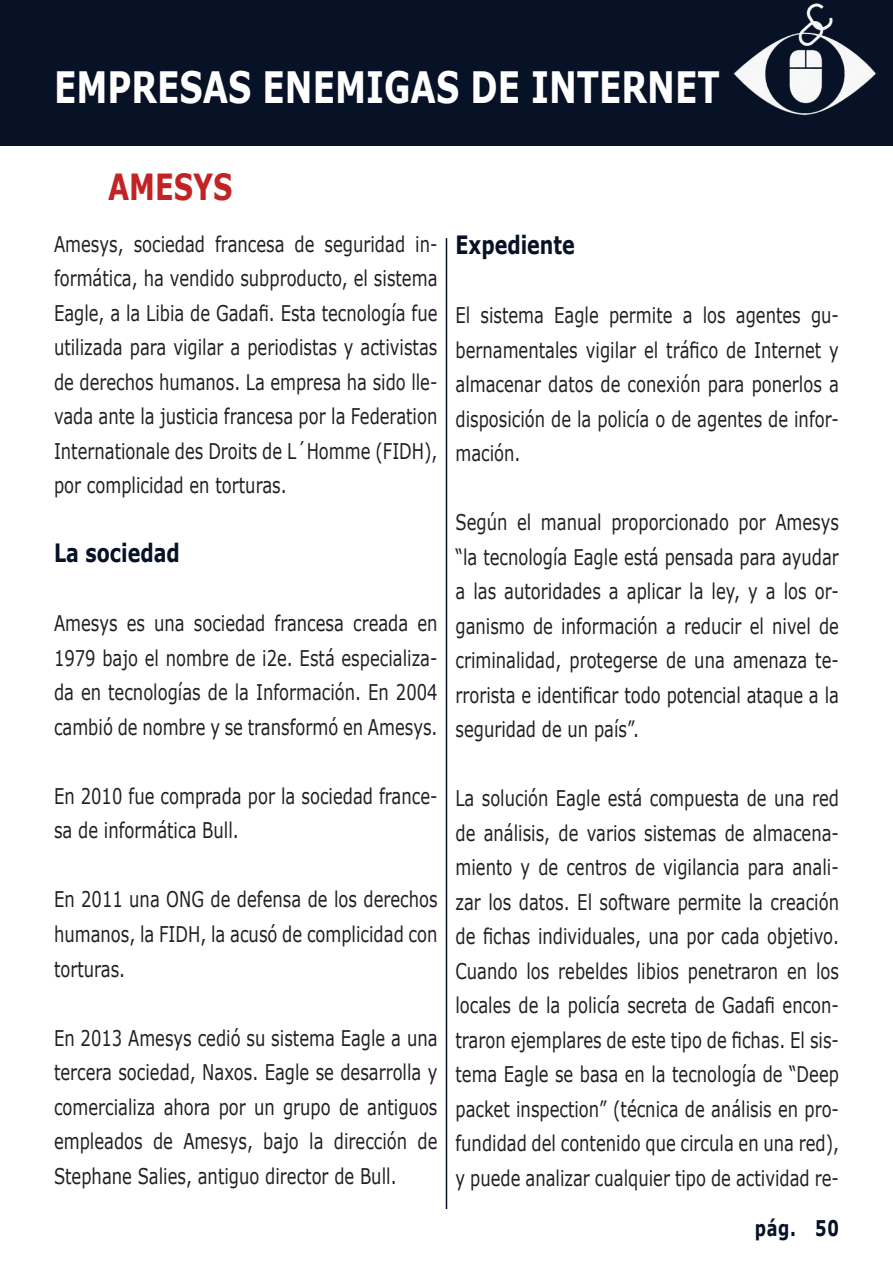
<style>
.page{position:relative;width:893px;height:1263px;background:#fff}
.page>*{position:absolute;margin:0;border:0;box-sizing:border-box;transform-origin:0 0}
.t1{font:700 43.2px "Verdana";color:#fff;scale:.76 1}
.t2{font:700 36px "Verdana";color:#c32325;scale:.76 1}
.titular_azul{font:700 25.2px "Verdana";color:#071226;scale:.76 1}
.Estilo_de_párrafo_1{font:21.6px/34.5px "Verdana";color:#231f20;text-align:justify;scale:.76 1}
.página{font:700 21.6px "Verdana";color:#071226;scale:.75 1}
</style>
<div class="page">
<hr style="left:446px;top:238px;width:1px;height:971px;background:#071226">
<div style="left:0;top:0;width:893px;height:145px;background:#071226"></div>
<img style="left:510px;top:3px;width:383px;height:143px">
<p class="t1" style="left:54px;top:59px;width:877px">EMPRESAS ENEMIGAS DE INTERNET</p>
<p class="t2" style="left:108px;top:163px;width:165px">AMESYS</p>
<p class="Estilo_de_párrafo_1" style="left:54px;top:227px;width:506px">Amesys, sociedad francesa de seguridad in&shy;formática, ha vendido subproducto, el sistema Eagle, a la Libia de Gadafi. Esta tecnología fue utilizada para vigilar a periodistas y activistas de derechos humanos. La empresa ha sido lle&shy;vada ante la justicia francesa por la Federation Internationale des Droits de L´Homme (FIDH), por complicidad en torturas.</p>
<p class="titular_azul" style="left:54px;top:537px;width:167px">La sociedad</p>
<p class="Estilo_de_párrafo_1" style="left:54px;top:607px;width:506px">Amesys es una sociedad francesa creada en 1979 bajo el nombre de i2e. Está especializa&shy;da en tecnologías de la Información. En 2004 cambió de nombre y se transformó en Amesys.</p>
<p class="Estilo_de_párrafo_1" style="left:54px;top:779px;width:506px">En 2010 fue comprada por la sociedad france&shy;sa de informática Bull.</p>
<p class="Estilo_de_párrafo_1" style="left:54px;top:883px;width:506px">En 2011 una ONG de defensa de los derechos humanos, la FIDH, la acusó de complicidad con torturas.</p>
<p class="Estilo_de_párrafo_1" style="left:54px;top:1021px;width:506px">En 2013 Amesys cedió su sistema Eagle a una tercera sociedad, Naxos. Eagle se desarrolla y comercializa ahora por un grupo de antiguos empleados de Amesys, bajo la dirección de Stephane Salies, antiguo director de Bull.</p>
<p class="titular_azul" style="left:455px;top:229px;width:159px">Expediente</p>
<p class="Estilo_de_párrafo_1" style="left:455px;top:298px;width:506px">El sistema Eagle permite a los agentes gu&shy;bernamentales vigilar el tráfico de Internet y almacenar datos de conexión para ponerlos a disposición de la policía o de agentes de infor&shy;mación.</p>
<p class="Estilo_de_párrafo_1" style="left:455px;top:505px;width:506px">Según el manual proporcionado por Amesys “la tecnología Eagle está pensada para ayudar a las autoridades a aplicar la ley, y a los or&shy;ganismo de información a reducir el nivel de criminalidad, protegerse de una amenaza te&shy;rrorista e identificar todo potencial ataque a la seguridad de un país”.</p>
<p class="Estilo_de_párrafo_1" style="left:455px;top:781px;width:506px">La solución Eagle está compuesta de una red de análisis, de varios sistemas de almacena&shy;miento y de centros de vigilancia para anali&shy;zar los datos. El software permite la creación de fichas individuales, una por cada objetivo.<br>Cuando los rebeldes libios penetraron en los locales de la policía secreta de Gadafi encon&shy;traron ejemplares de este tipo de fichas. El sis&shy;tema Eagle se basa en la tecnología de “Deep packet inspection” (técnica de análisis en pro&shy;fundidad del contenido que circula en una red), y puede analizar cualquier tipo de actividad re-</p>
<p class="página" style="left:755px;top:1213px;width:114px">pág. 50</p>
</div>
